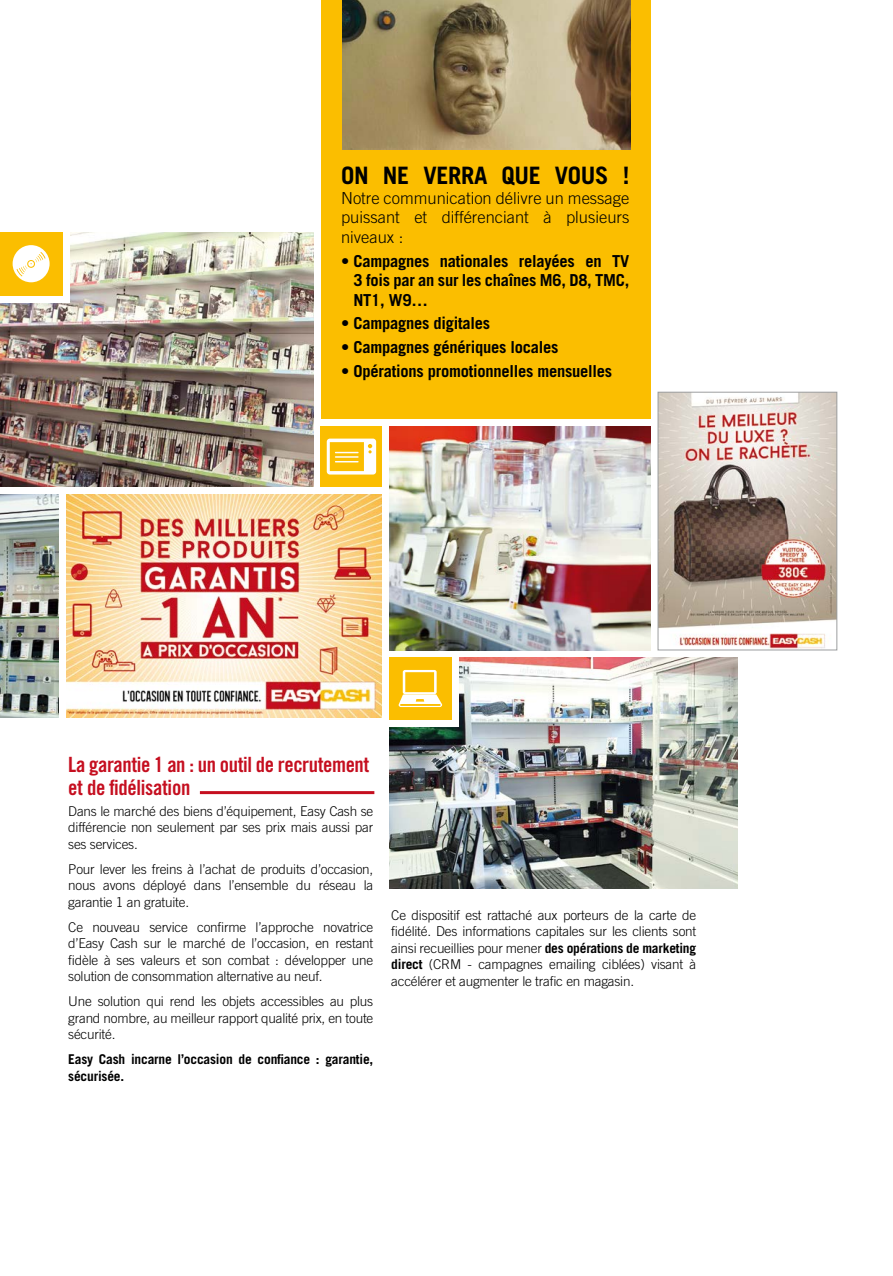
<style>
.page{position:relative;width:893px;height:1276px;background:#fff}
.page>*{position:absolute;margin:0;border:0;box-sizing:border-box;transform-origin:0 0}
.t1{font:700 24px "Trade Gothic LT Std";letter-spacing:-.015em;color:#000}
.t2{font:21px/22.5px "Trade Gothic LT Std Bd Cn 20";letter-spacing:-.02em;color:#c50e1f}
.t3{font:700 16.5px/19.5px "Trade Gothic LT Std";letter-spacing:-.015em;color:#000;text-align:justify}
.t4{font:300 16.5px/19.5px "Trade Gothic LT Std";color:#000;text-align:justify}
.t5{font:300 13.5px/16.5px "Trade Gothic LT Std";letter-spacing:-.015em;color:#000;text-align:justify}
.t6{font:700 13.5px/16.5px "Trade Gothic LT Std";letter-spacing:-.015em;color:#000}
.s1{font-weight:700}
</style>
<div class="page">
<img style="left:0;top:232px;width:314px;height:255px">
<img style="left:0;top:494px;width:59px;height:223px">
<img style="left:389px;top:657px;width:349px;height:231px">
<div style="left:321px;top:0;width:329px;height:419px;background:#fbbe00"></div>
<img style="left:66px;top:494px;width:316px;height:223px">
<div style="left:321px;top:426px;width:61px;height:61px;background:#fbbe00"></div>
<svg style="left:327px;top:438px;width:49px;height:36px"></svg>
<img style="left:660px;top:394px;width:175px;height:254px">
<div style="left:658px;top:392px;width:179px;height:258px;border:1px solid #9c9e9f"></div>
<div style="left:388px;top:651px;width:71px;height:76px;background:#fff"></div>
<div style="left:0;top:227px;width:69px;height:75px;background:#fff"></div>
<div style="left:389px;top:657px;width:62px;height:62px;background:#fbbe00"></div>
<svg style="left:399px;top:670px;width:43px;height:37px"></svg>
<div style="left:0;top:232px;width:62px;height:63px;background:#fbbe00"></div>
<svg style="left:13px;top:245px;width:37px;height:37px"></svg>
<hr style="left:200px;top:791px;width:174px;height:3px;background:#c50e1f">
<img style="left:342px;top:0;width:288px;height:149px">
<img style="left:389px;top:426px;width:261px;height:224px">
<h1 class="t1" style="left:341px;top:161px;width:290px">ON NE VERRA QUE VOUS !</h1>
<p class="t4" style="left:341px;top:188px;width:290px">Notre communication délivre un message puissant et différenciant à plusieurs niveaux :</p>
<p class="t3" style="left:353px;top:251px;width:277px;text-indent:-12px">• Campagnes nationales relayées en TV 3 fois par an sur les chaînes M6, D8, TMC, NT1, W9…</p>
<p class="t3" style="left:341px;top:313px;width:151px">• Campagnes digitales</p>
<p class="t3" style="left:341px;top:337px;width:219px">• Campagnes génériques locales</p>
<p class="t3" style="left:341px;top:361px;width:273px">• Opérations promotionnelles mensuelles</p>
<h2 class="t2" style="left:68px;top:753px;width:303px">La garantie 1 an : un outil de recrutement et de fidélisation</h2>
<p class="t5" style="left:68px;top:802px;width:307px">Dans le marché des biens d’équipement, Easy Cash se différencie non seulement par ses prix mais aussi par ses services.</p>
<p class="t5" style="left:68px;top:860px;width:307px">Pour lever les freins à l’achat de produits d’occasion, nous avons déployé dans l’ensemble du réseau la garantie 1 an gratuite.</p>
<p class="t5" style="left:68px;top:918px;width:306px">Ce nouveau service confirme l’approche novatrice d’Easy Cash sur le marché de l’occasion, en restant fidèle à ses valeurs et son combat : développer une solution de consommation alternative au neuf.</p>
<p class="t5" style="left:68px;top:993px;width:306px">Une solution qui rend les objets accessibles au plus grand nombre, au meilleur rapport qualité prix, en toute sécurité.</p>
<p class="t6" style="left:68px;top:1050px;width:307px">Easy Cash incarne l’occasion de confiance : garantie, sécurisée.</p>
<p class="t5" style="left:391px;top:906px;width:306px">Ce dispositif est rattaché aux porteurs de la carte de fidélité. Des informations capitales sur les clients sont ainsi recueillies pour mener <span class="s1">des opérations de marketing direct</span> (CRM - campagnes emailing ciblées) visant à accélérer et augmenter le trafic en magasin.</p>
</div>
